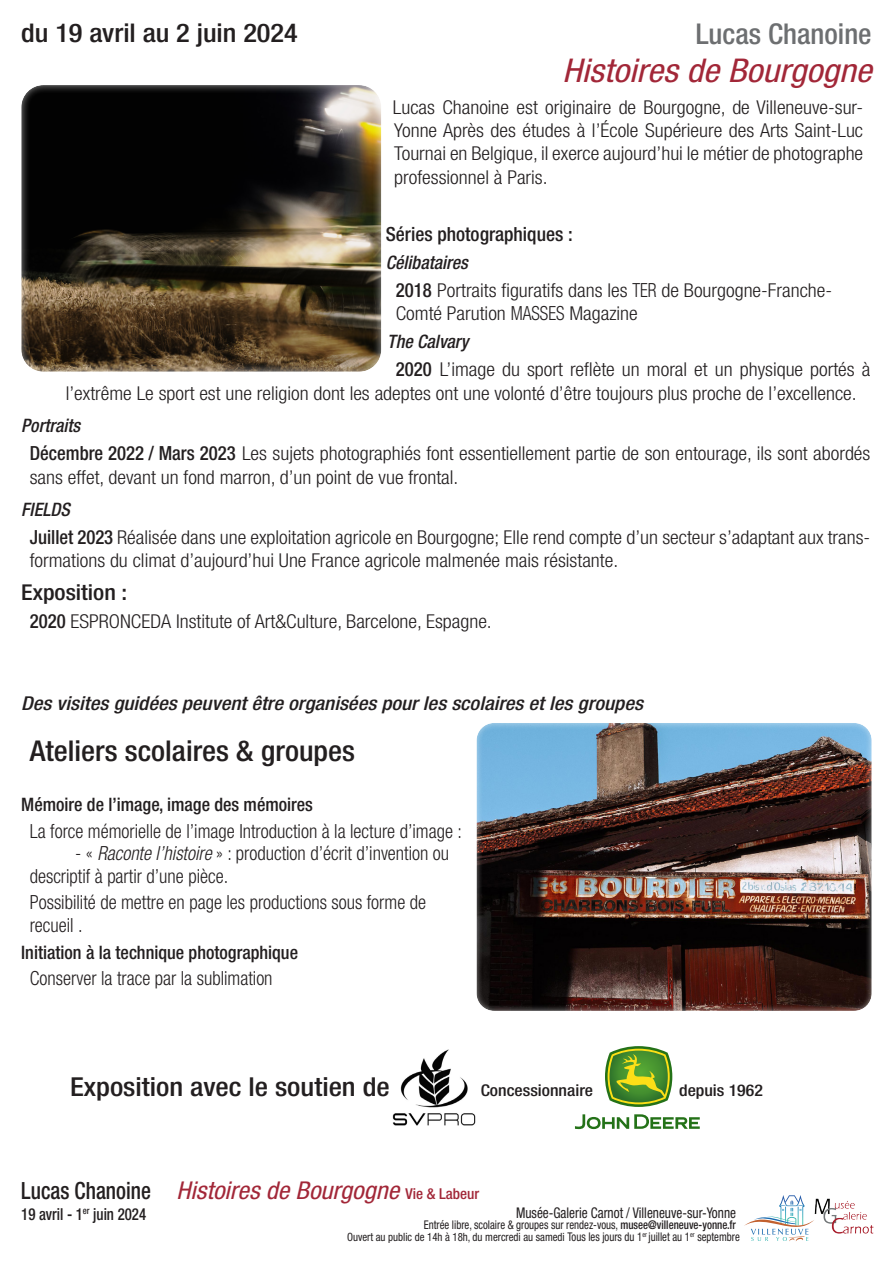
<style>
.page{position:relative;width:893px;height:1263px;background:#fff}
.page>*{position:absolute;margin:0;border:0;box-sizing:border-box;transform-origin:0 0}
.t1{font:italic condensed 32.7px "Helvetica Neue LT Std";color:#a22738;scale:1.1 1}
.texte{font:500 condensed 28.65px "Helvetica Neue LT Std";color:#231f20;scale:1.05 1}
.artiste_haut_de_page{font:500 condensed 28.65px "Helvetica Neue LT Std";color:#6d6f71}
.t2{font:500 condensed 26.1px "Helvetica Neue LT Std";color:#231f20;scale:1.1 1}
.t3{font:500 condensed 25.8px "Helvetica Neue LT Std";color:#231f20;scale:1.1 1}
.t4{font:italic condensed 24.6px "Helvetica Neue LT Std";color:#a22738;scale:1.05 1}
.t5{font:500 condensed 21.9px "Helvetica Neue LT Std";color:#231f20;scale:1.1 1}
.texte-2{font:300 condensed 19.5px/22.5px "Helvetica Neue LT Std";color:#231f20;scale:.96 1}
.t6{font:500 condensed 19.5px "Helvetica Neue LT Std";color:#231f20}
.texte-3{font:300 condensed 19.05px/23.1px "Helvetica Neue LT Std";color:#231f20;scale:1.05 1}
.t7{font:italic 500 condensed 19.05px "Helvetica Neue LT Pro";color:#231f20;scale:1.1 1}
._0_NON_JUSTIFIE{font:500 condensed 18.6px "Helvetica Neue LT Std";color:#231f20}
._0_NON_JUSTIFIE-2{font:italic 500 condensed 18.6px "Helvetica Neue LT Pro";color:#231f20}
.t8{font:500 condensed 16.5px "Helvetica Neue LT Std";color:#231f20;scale:.9 1}
.t9{font:condensed 14.7px "Helvetica Neue LT Std";color:#231f20;scale:.9 1}
.t10{font:condensed 12px "Helvetica Neue LT Pro";color:#231f20;scale:.9 1}
.t11{font:condensed 11.4px "Helvetica Neue LT Pro";color:#231f20;scale:.95 1}
.s1{font-weight:500;font-size:19.5px}
.s2{font-size:19.5px}
.s3{font-family:"Helvetica Neue LT Pro";font-style:italic}
.s4{color:#fff}
.s5{font-size:16.2px}
.s6{font-size:16.2px;color:#fff}
.s7{font-weight:500;font-style:normal;font-size:23.7px;color:#231f20}
.s8{font-weight:500;font-style:normal;font-size:15px}
.s9{font-weight:500}
.s10{font-size:12px}
</style>
<div class="page">
<svg style="left:744px;top:1195px;width:67px;height:46px"></svg>
<img style="left:811px;top:1198px;width:63px;height:36px">
<div style="left:21px;top:84px;width:361px;height:288px;background:#fff;opacity:.75"></div>
<div style="left:475px;top:722px;width:398px;height:290px;background:#fff;opacity:.75"></div>
<svg style="left:605px;top:1046px;width:67px;height:61px;background:#7da840"></svg>
<svg style="left:575px;top:1114px;width:125px;height:15px"></svg>
<img style="left:392px;top:1049px;width:84px;height:77px">
<p class="t3" style="left:21px;top:17px;width:253px">du 19 avril au 2 juin 2024</p>
<p class="artiste_haut_de_page" style="left:696px;top:17px;width:177px">Lucas Chanoine</p>
<p class="t1" style="left:562px;top:51px;width:283px">Histoires de Bourgogne</p>
<p class="texte-3" style="left:393px;top:96px;width:449px;text-align:justify">Lucas Chanoine est originaire de Bourgogne, de Villeneuve-sur-Yonne Après des études à l’École Supérieure des Arts Saint-Luc Tournai en Belgique, il exerce aujourd’hui le métier de photographe professionnel à Paris.</p>
<p class="t6" style="left:386px;top:222px;width:188px">Séries photographiques :</p>
<p class="_0_NON_JUSTIFIE-2" style="left:386px;top:251px;width:84px">Célibataires</p>
<p class="texte-3" style="left:396px;top:279px;width:417px"><span class="s1">2018</span> Portraits figuratifs dans les <span class="s2">TER</span> de Bourgogne-Franche-<br>Comté Parution <span class="s2">MASSES</span> Magazine</p>
<p class="_0_NON_JUSTIFIE-2" style="left:387px;top:331px;width:83px">The Calvary</p>
<p class="texte-3" style="left:66px;top:358px;width:768px;text-indent:330px"><span class="s1">2020</span> L’image du sport reflète un moral et un physique portés à l’extrême Le sport est une religion dont les adeptes ont une volonté d’être toujours plus proche de l’excellence.</p>
<p class="_0_NON_JUSTIFIE-2" style="left:21px;top:414px;width:61px">Portraits</p>
<p class="texte-3" style="left:30px;top:442px;width:802px"><span class="s1">Décembre 2022 / Mars 2023</span> Les sujets photographiés font essentiellement partie de son entourage, ils sont abordés sans effet, devant un fond marron, d’un point de vue frontal.</p>
<p class="_0_NON_JUSTIFIE-2" style="left:21px;top:498px;width:50px">FIELDS</p>
<p class="texte-3" style="left:30px;top:525px;width:802px"><span class="s1">Juillet 2023</span> Réalisée dans une exploitation agricole en Bourgogne; Elle rend compte d’un secteur s’adaptant aux trans&shy;formations du climat d’aujourd’hui Une France agricole malmenée mais résistante.</p>
<p class="t5" style="left:21px;top:579px;width:98px">Exposition :</p>
<p class="texte-3" style="left:30px;top:609px;width:441px"><span class="s1">2020</span> ESPRONCEDA Institute of Art&amp;Culture, Barcelone, Espagne.</p>
<p class="t7" style="left:21px;top:692px;width:567px">Des visites guidées peuvent être organisées pour les scolaires et les groupes</p>
<p class="texte" style="left:30px;top:734px;width:311px">Ateliers scolaires &amp; groupes</p>
<p class="_0_NON_JUSTIFIE" style="left:21px;top:793px;width:293px">Mémoire de l’image, image des mémoires</p>
<p class="texte-2" style="left:30px;top:819px;width:452px">La force mémorielle de l’image Introduction à la lecture d’image :</p>
<p class="texte-2" style="left:30px;top:842px;width:438px;text-indent:45px">- « <span class="s3">Raconte l’histoire</span> » : production d’écrit d’invention ou descriptif à partir d’une pièce.</p>
<p class="texte-2" style="left:30px;top:891px;width:414px">Possibilité de mettre en page les productions sous forme de recueil .</p>
<p class="_0_NON_JUSTIFIE" style="left:21px;top:941px;width:278px">Initiation à la technique photographique</p>
<p class="texte-2" style="left:30px;top:967px;width:254px">Conserver la trace par la sublimation</p>
<p class="t2" style="left:70px;top:1071px;width:631px">Exposition avec le soutien de <span class="s4">SV-PRO</span><span class="s5">Concessionnaire</span> <span class="s6">John Deere</span> <span class="s5">depuis 1962</span></p>
<p class="t4" style="left:21px;top:1175px;width:438px"><span class="s7">Lucas Chanoine</span> Histoires de Bourgogne <span class="s8">Vie &amp; Labeur</span></p>
<p class="t8" style="left:21px;top:1204px;width:140px">19 avril - 1<sup>er</sup> juin 2024</p>
<p class="t9" style="left:516px;top:1204px;width:246px">Musée-Galerie Carnot / Villeneuve-sur-Yonne</p>
<p class="t10" style="left:424px;top:1217px;width:348px">Entrée libre, scolaire &amp; groupes sur rendez-vous, <span class="s9">musee@villeneuve-yonne.fr</span></p>
<p class="t11" style="left:347px;top:1230px;width:415px">Ouvert au public de 14h à 18h, du mercredi au samedi <span class="s10">Tous les jours du 1</span><sup>er</sup> <span class="s10">juillet au 1</span><sup>er</sup> <span class="s10">septembre</span></p>
</div>
